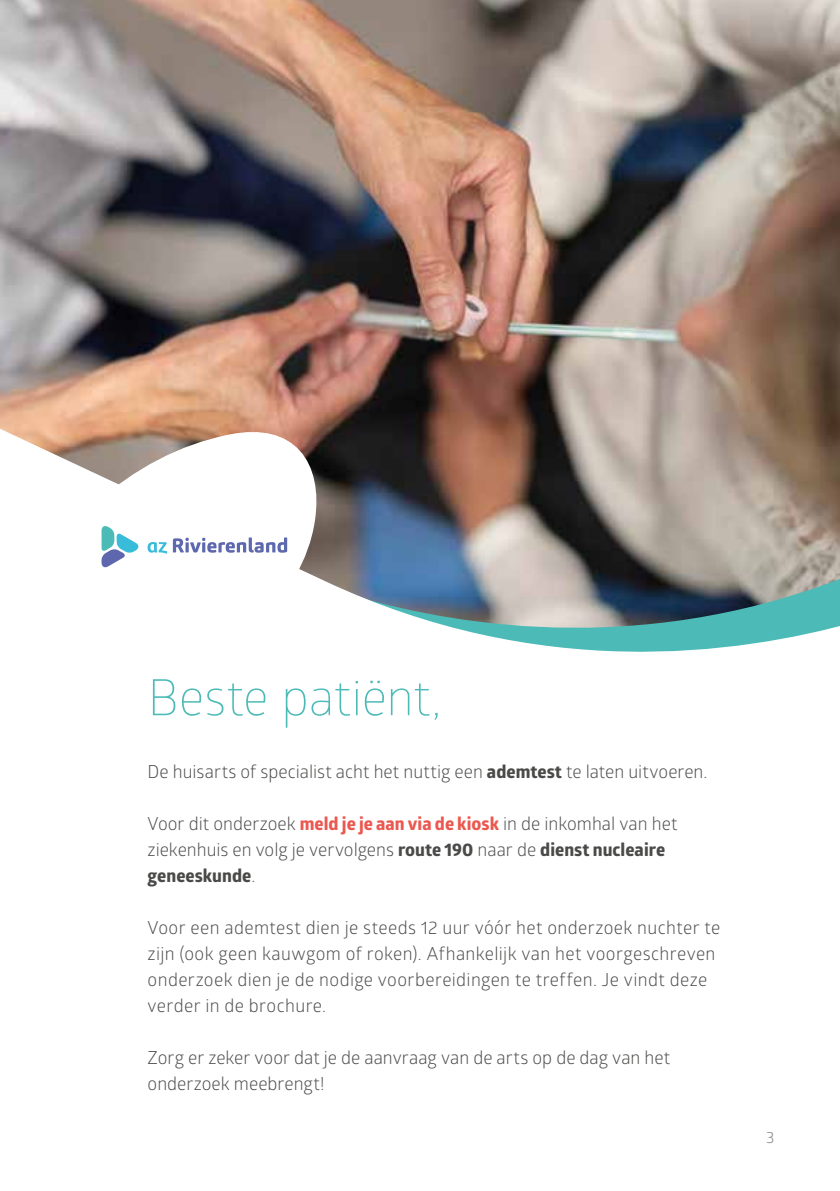
<style>
.page{position:relative;width:840px;height:1191px;background:#fff}
.page>*{position:absolute;margin:0;border:0;box-sizing:border-box;transform-origin:0 0}
.t1{font:300 50px "Glober";letter-spacing:-.01em;color:#4cbbb8}
.t2{font:18px/26px "Glober";letter-spacing:.01em;color:#4a4a49}
.t3{font:700 18px "Globerx";letter-spacing:.005em;color:#4a4a49}
.t4{font:16px "Glober";color:#7c7b7b}
.s1{font-family:"Globerx";font-weight:700}
.s2{font-family:"Globerx";font-weight:700;color:#eb5850}
.s3{font-family:"Glober";font-weight:400}
</style>
<div class="page">
<img style="left:0;top:0;width:839px;height:421px">
<img style="left:0;top:421px;width:839px;height:231px">
<svg style="left:68px;top:421px;width:255px;height:231px"></svg>
<svg style="left:101px;top:526px;width:37px;height:41px"></svg>
<svg style="left:147px;top:542px;width:20px;height:12px"></svg>
<svg style="left:173px;top:537px;width:114px;height:15px"></svg>
<h1 class="t1" style="left:147px;top:662px;width:295px">Beste patiënt,</h1>
<p class="t2" style="left:147px;top:758px;width:561px">De huisarts of specialist acht het nuttig een <span class="s1">ademtest</span> te laten uitvoeren.</p>
<p class="t2" style="left:147px;top:810px;width:531px">Voor dit onderzoek <span class="s2">meld je je aan via de kiosk</span> in de inkomhal van het ziekenhuis en volg je vervolgens <span class="s1">route 190</span> naar de <span class="s1">dienst nucleaire</span></p>
<p class="t3" style="left:147px;top:863px;width:109px">geneeskunde<span class="s3">.</span></p>
<p class="t2" style="left:147px;top:914px;width:574px">Voor een ademtest dien je steeds 12 uur vóór het onderzoek nuchter te zijn (ook geen kauwgom of roken). Afhankelijk van het voorgeschreven onderzoek dien je de nodige voorbereidingen te treffen. Je vindt deze verder in de brochure.</p>
<p class="t2" style="left:147px;top:1044px;width:524px">Zorg er zeker voor dat je de aanvraag van de arts op de dag van het onderzoek meebrengt!</p>
<p class="t4" style="left:765px;top:1125px;width:10px">3</p>
</div>
